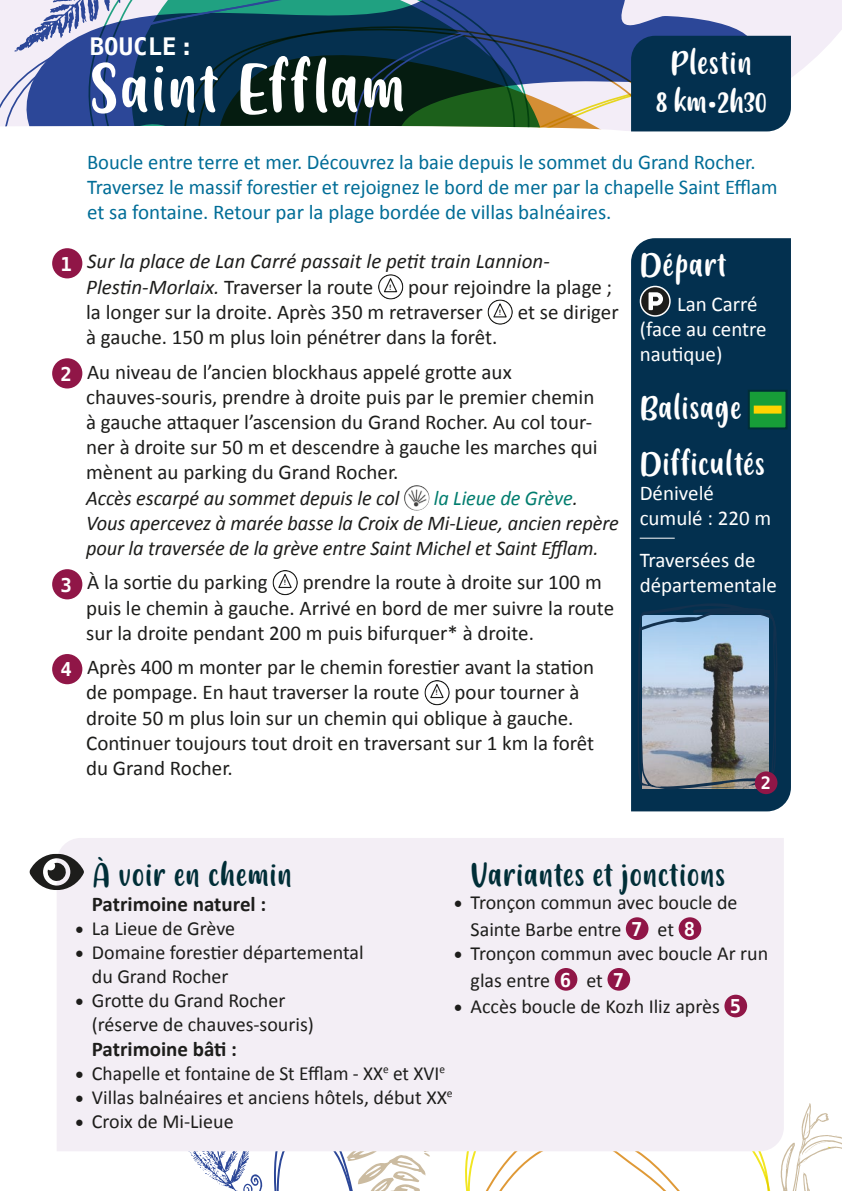
<style>
.page{position:relative;width:842px;height:1191px;background:#fff}
.page>*{position:absolute;margin:0;border:0;box-sizing:border-box;transform-origin:0 0}
.t1{font:68px "Friendly Schoolmates";letter-spacing:.04em;color:#fff}
.t2{font:33px/39.6px "Friendly Schoolmates";letter-spacing:.03em;color:#fff;text-align:center}
.t3{font:33px "Friendly Schoolmates";letter-spacing:.03em;color:#002e37}
.t4{font:700 24px "Menlo";color:#fff}
.t5{font:21px/25.2px "Calibri";color:#1d1d1b}
.t6{font:italic 21px/25.2px "Calibri";letter-spacing:-.005em;color:#1d1d1b}
.t7{font:21px/25.2px "Calibri";color:#006d97}
.t8{font:21px/25.2px "Calibri";color:#fff}
.t9{font:700 21px "Calibri";color:#1d1d1b}
.t10{font:20px/24px "Calibri";color:#1d1d1b}
.t11{font:700 17px "Menlo";color:#fff}
.t12{font:7.4px "Arial Rounded MT Bold";color:#1d1d1b}
.s1{font-size:26px}
.s2{font-style:normal}
.s3{color:#007d6e}
.s4{font-family:"Minion Pro";font-size:24px}
.s5{font-family:"Menlo";font-weight:700;font-size:19px;color:#fff}
</style>
<div class="page">
<svg style="left:0;top:0;width:842px;height:142px;fill:#f3edf7"></svg>
<svg style="left:529px;top:0;width:180px;height:36px;background:#6f7fb8"></svg>
<svg style="left:529px;top:26px;width:149px;height:59px;background:#354d96"></svg>
<svg style="left:529px;top:85px;width:102px;height:57px"></svg>
<svg style="left:0;top:0;width:529px;height:142px;background:#3a5b6d"></svg>
<svg style="left:14px;top:0;width:110px;height:52px;background:#9aa4cb"></svg>
<svg style="left:274px;top:1151px;width:65px;height:40px"></svg>
<svg style="left:188px;top:1151px;width:75px;height:40px"></svg>
<svg style="left:339px;top:1103px;width:503px;height:88px"></svg>
<div style="left:631px;top:238px;width:160px;height:573px;background:#03304f"></div>
<svg style="left:631px;top:36px;width:160px;height:106px;background:#1e4662"></svg>
<div style="left:57px;top:838px;width:727px;height:313px;background:#f3eef5"></div>
<svg style="left:29px;top:853px;width:55px;height:37px"></svg>
<svg style="left:637px;top:603px;width:141px;height:186px;background:#8696a6"></svg>
<hr style="left:640px;top:537px;width:35px;height:1px;background:#fff">
<svg style="left:640px;top:286px;width:30px;height:30px"></svg>
<div style="left:640px;top:286px;width:31px;height:31px;border:2px solid #fff;border-radius:50%"></div>
<div style="left:748px;top:390px;width:39px;height:39px;background:#179e38;border:2px solid #002e37"></div>
<div style="left:754px;top:405px;width:27px;height:8px;background:#ffd300"></div>
<div style="left:52px;top:248px;width:30px;height:30px;background:#901647;border-radius:50%"></div>
<div style="left:378px;top:274px;width:25px;height:25px;border:1px solid #1d1d1b;border-radius:50%"></div>
<svg style="left:383px;top:276px;width:15px;height:17px"></svg>
<div style="left:487px;top:299px;width:26px;height:26px;border:1px solid #1d1d1b;border-radius:50%"></div>
<svg style="left:492px;top:301px;width:16px;height:17px"></svg>
<div style="left:52px;top:358px;width:30px;height:30px;background:#901647;border-radius:50%"></div>
<img style="left:404px;top:485px;width:20px;height:25px">
<div style="left:52px;top:569px;width:30px;height:30px;background:#901647;border-radius:50%"></div>
<div style="left:273px;top:570px;width:25px;height:25px;border:1px solid #1d1d1b;border-radius:50%"></div>
<svg style="left:277px;top:572px;width:16px;height:16px"></svg>
<div style="left:52px;top:654px;width:30px;height:30px;background:#901647;border-radius:50%"></div>
<div style="left:424px;top:680px;width:26px;height:25px;border:1px solid #1d1d1b;border-radius:50%"></div>
<svg style="left:429px;top:682px;width:16px;height:17px"></svg>
<div style="left:626px;top:917px;width:22px;height:23px;background:#901647;border-radius:50%"></div>
<div style="left:679px;top:917px;width:22px;height:23px;background:#901647;border-radius:50%"></div>
<div style="left:555px;top:968px;width:22px;height:22px;background:#901647;border-radius:50%"></div>
<div style="left:607px;top:968px;width:23px;height:22px;background:#901647;border-radius:50%"></div>
<div style="left:724px;top:994px;width:23px;height:23px;background:#901647;border-radius:50%"></div>
<div style="left:755px;top:771px;width:22px;height:23px;background:#901647;border-radius:50%"></div>
<p class="t4" style="left:90px;top:30px;width:106px">BOUCLE:</p>
<h1 class="t1" style="left:90px;top:51px;width:316px">Saint Efflam</h1>
<h2 class="t2" style="left:656px;top:44px;width:112px">Plestin<br>8 km<span class="s1">•</span>2h30</h2>
<p class="t7" style="left:87px;top:149px;width:692px">Boucle entre terre et mer. Découvrez la baie depuis le sommet du Grand Rocher.<br>Traversez le massif forestier et rejoignez le bord de mer par la chapelle Saint Efflam et sa fontaine. Retour par la plage bordée de villas balnéaires.</p>
<p class="t6" style="left:86px;top:248px;width:465px;text-indent:-26px"><sub>1</sub> Sur la place de Lan Carré passait le petit train Lannion-<br>Plestin-Morlaix. <span class="s2">Traverser la route</span></p>
<h2 class="t2" style="left:640px;top:246px;width:88px">Départ</h2>
<p class="t8" style="left:640px;top:290px;width:129px;text-indent:37px">Lan Carré (face au centre nautique)</p>
<h2 class="t2" style="left:640px;top:380px;width:127px;line-height:56.6px;text-align:left">Balisage<br>Difficultés</h2>
<p class="t8" style="left:640px;top:479px;width:133px">Dénivelé cumulé : 220 m</p>
<p class="t8" style="left:640px;top:547px;width:139px">Traversées de départementale</p>
<p class="t5" style="left:86px;top:273px;width:528px;text-indent:322px">pour rejoindre la plage ; la longer sur la droite. Après 350 m retraverser</p>
<p class="t12" style="left:389px;top:282px;width:4px">!</p>
<p class="t12" style="left:499px;top:308px;width:4px">!</p>
<p class="t5" style="left:518px;top:299px;width:103px">et se diriger</p>
<p class="t5" style="left:60px;top:319px;width:453px;line-height:34.4px;text-align:center">à gauche. 150 m plus loin pénétrer dans la forêt.<br><sub>2</sub> Au niveau de l’ancien blockhaus appelé grotte aux</p>
<p class="t5" style="left:86px;top:383px;width:513px">chauves-souris, prendre à droite puis par le premier chemin à gauche attaquer l’ascension du Grand Rocher. Au col tour&shy;ner à droite sur 50 m et descendre à gauche les marches qui mènent au parking du Grand Rocher.</p>
<p class="t6" style="left:86px;top:484px;width:315px">Accès escarpé au sommet depuis le col</p>
<p class="t6" style="left:86px;top:484px;width:534px;text-indent:348px"><span class="s3">la Lieue de Grève</span>.<br>Vous apercevez à marée basse la Croix de Mi-Lieue, ancien repère pour la traversée de la grève entre Saint Michel et Saint Efflam.</p>
<p class="t5" style="left:60px;top:569px;width:209px"><sub>3</sub> À la sortie du parking</p>
<p class="t12" style="left:284px;top:578px;width:4px">!</p>
<p class="t5" style="left:86px;top:569px;width:529px;text-indent:217px">prendre la route à droite sur 100 m puis le chemin à gauche. Arrivé en bord de mer suivre la route sur la droite pendant 200 m puis bifurquer* à droite.</p>
<p class="t5" style="left:86px;top:654px;width:510px;text-indent:-26px"><sub>4</sub> Après 400 m monter par le chemin forestier avant la station de pompage. En haut traverser la route</p>
<p class="t5" style="left:86px;top:679px;width:510px;text-indent:368px">pour tourner à droite 50 m plus loin sur un chemin qui oblique à gauche.<br>Continuer toujours tout droit en traversant sur 1 km la forêt du Grand Rocher.</p>
<p class="t12" style="left:436px;top:688px;width:4px">!</p>
<p class="t11" style="left:761px;top:771px;width:12px">2</p>
<h2 class="t3" style="left:93px;top:857px;width:201px">À voir en chemin</h2>
<p class="t9" style="left:92px;top:888px;width:176px">Patrimoine naturel :</p>
<p class="t10" style="left:75px;top:915px;width:162px"><span class="s4">•</span> La Lieue de Grève</p>
<p class="t10" style="left:92px;top:939px;width:273px;text-indent:-17px"><span class="s4">•</span> Domaine forestier départemental du Grand Rocher</p>
<p class="t10" style="left:92px;top:987px;width:224px;text-indent:-17px"><span class="s4">•</span> Grotte du Grand Rocher (réserve de chauves-souris)</p>
<p class="t9" style="left:92px;top:1034px;width:147px">Patrimoine bâti :</p>
<p class="t10" style="left:75px;top:1060px;width:372px"><span class="s4">•</span> Chapelle et fontaine de St Efflam - XX<sup>e</sup> et XVI<sup>e</sup></p>
<p class="t10" style="left:75px;top:1084px;width:379px"><span class="s4">•</span> Villas balnéaires et anciens hôtels, début XX<sup>e</sup></p>
<p class="t10" style="left:75px;top:1108px;width:160px"><span class="s4">•</span> Croix de Mi-Lieue</p>
<h2 class="t3" style="left:471px;top:857px;width:256px">Variantes et jonctions</h2>
<p class="t10" style="left:471px;top:888px;width:268px;line-height:26.6px;text-indent:-17px"><span class="s4">•</span> Tronçon commun avec boucle de<br>Sainte Barbe entre <span class="s5">7</span> et <span class="s5">8</span></p>
<p class="t10" style="left:471px;top:939px;width:299px;line-height:26.6px;text-indent:-17px"><span class="s4">•</span> Tronçon commun avec boucle Ar run glas entre <span class="s5">6</span> et <span class="s5">7</span></p>
<p class="t10" style="left:454px;top:994px;width:289px"><span class="s4">•</span> Accès boucle de Kozh Iliz après <span class="s5">5</span></p>
</div>
